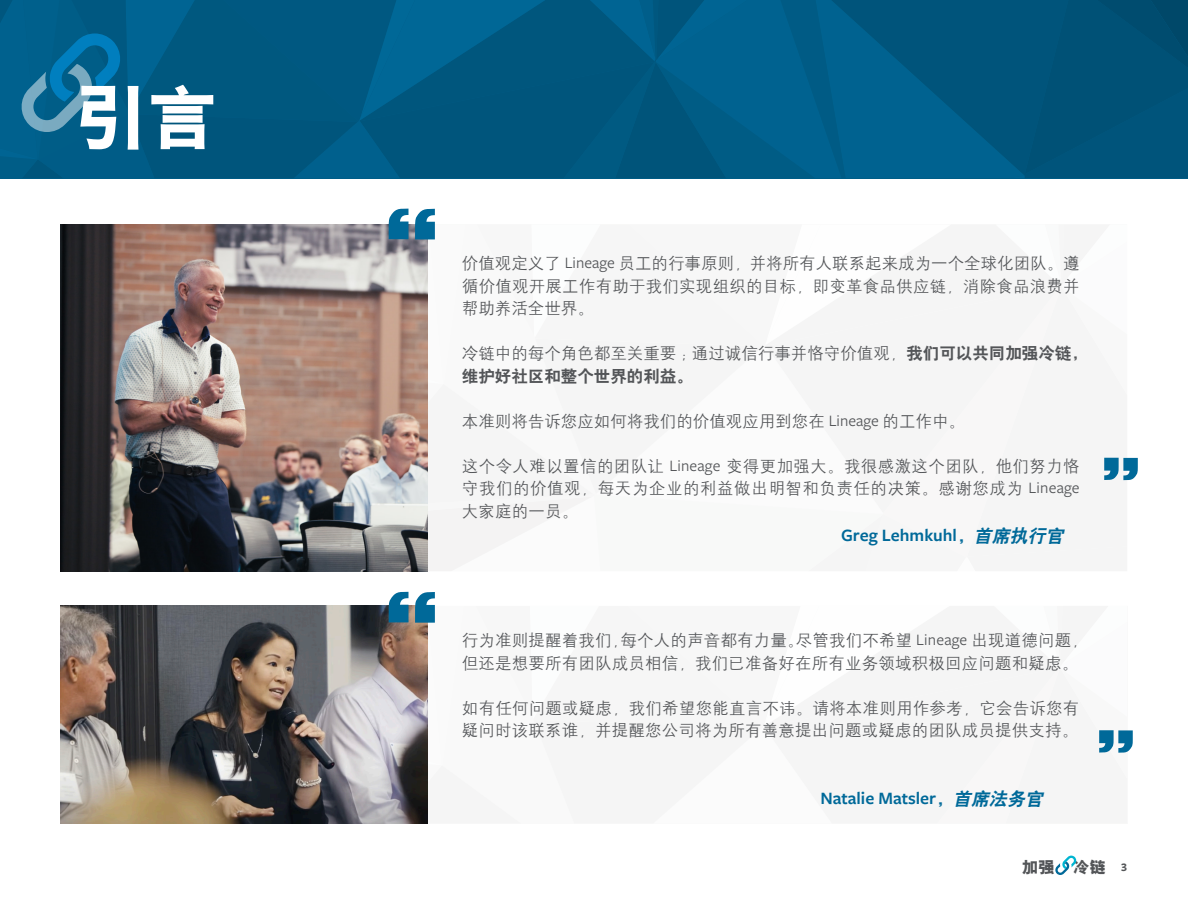
<style>
.page{position:relative;width:1188px;height:918px;background:#fff}
.page>*{position:absolute;margin:0;border:0;box-sizing:border-box;transform-origin:0 0}
.t1{font:117px "H Yb 9 gj";color:#006999}
.t2{font:85.05px "H Yb 9 gj";color:#006999}
.t3{font:72px "H Yb 9 gj";color:#fff}
.t4{font:600 18px "Freight Sans Pro";color:#006999}
.t5{font:16.5px/22.5px "H Yg 2 gj";letter-spacing:.01em;color:#535558}
.t6{font:16.35px "H Yb 9 gj";color:#535558}
.s1{font-family:"Freight Sans Pro"}
.s2{font-family:"H Yb 2 gj"}
.s3{font-family:"H Yb 2 gj";font-weight:400}
.s4{font-family:"H Yb 2 gj";font-weight:400;font-style:italic}
.s5{font-family:"Freight Sans Pro";font-weight:700;font-size:12px}
</style>
<div class="page">
<svg style="left:1055px;top:856px;width:22px;height:19px"></svg>
<div style="left:428px;top:497px;width:162px;height:74px;background:#f5f5f5"></div>
<svg style="left:0;top:0;width:1188px;height:178px;background:#005a83"></svg>
<img style="left:61px;top:225px;width:367px;height:346px">
<img style="left:60px;top:606px;width:368px;height:218px">
<p class="t3" style="left:74px;top:81px;width:145px">引言</p>
<p class="t1" style="left:324px;top:203px;width:118px">“</p>
<p class="t1" style="left:324px;top:586px;width:118px">“</p>
<p class="t5" style="left:462px;top:252px;width:619px;text-align:justify">价值观定义了 <span class="s1">Lineage</span> 员工的行事原则，并将所有人联系起来成为一个全球化团队。遵循价值观开展工作有助于我们实现组织的目标，即变革食品供应链，消除食品浪费并帮助养活全世界。</p>
<p class="t5" style="left:462px;top:342px;width:628px">冷链中的每个角色都至关重要；通过诚信行事并恪守价值观，<span class="s2">我们可以共同加强冷链，维护好社区和整个世界的利益。</span></p>
<p class="t5" style="left:462px;top:409px;width:505px">本准则将告诉您应如何将我们的价值观应用到您在 <span class="s1">Lineage</span> 的工作中。</p>
<p class="t5" style="left:462px;top:454px;width:619px;text-align:justify">这个令人难以置信的团队让 <span class="s1">Lineage</span> 变得更加强大。我很感激这个团队，他们努力恪守我们的价值观，每天为企业的利益做出明智和负责任的决策。感谢您成为 <span class="s1">Lineage</span>大家庭的一员。</p>
<p class="t4" style="left:841px;top:523px;width:228px">Greg Lehmkuhl<span class="s3">，</span><span class="s4">首席执行官</span></p>
<p class="t2" style="left:1185px;top:485px;width:87px;rotate:-180deg">“</p>
<p class="t5" style="left:462px;top:629px;width:628px">行为准则提醒着我们，每个人的声音都有力量。尽管我们不希望 <span class="s1">Lineage</span> 出现道德问题，但还是想要所有团队成员相信，我们已准备好在所有业务领域积极回应问题和疑虑。</p>
<p class="t5" style="left:462px;top:696px;width:619px">如有任何问题或疑虑，我们希望您能直言不讳。请将本准则用作参考，它会告诉您有疑问时该联系谁，并提醒您公司将为所有善意提出问题或疑虑的团队成员提供支持。</p>
<p class="t4" style="left:820px;top:786px;width:228px">Natalie Matsler<span class="s3">，</span><span class="s4">首席法务官</span></p>
<p class="t2" style="left:1180px;top:757px;width:87px;rotate:-180deg">“</p>
<p class="t6" style="left:1022px;top:859px;width:107px">加强 冷链 <span class="s5">3</span></p>
</div>
